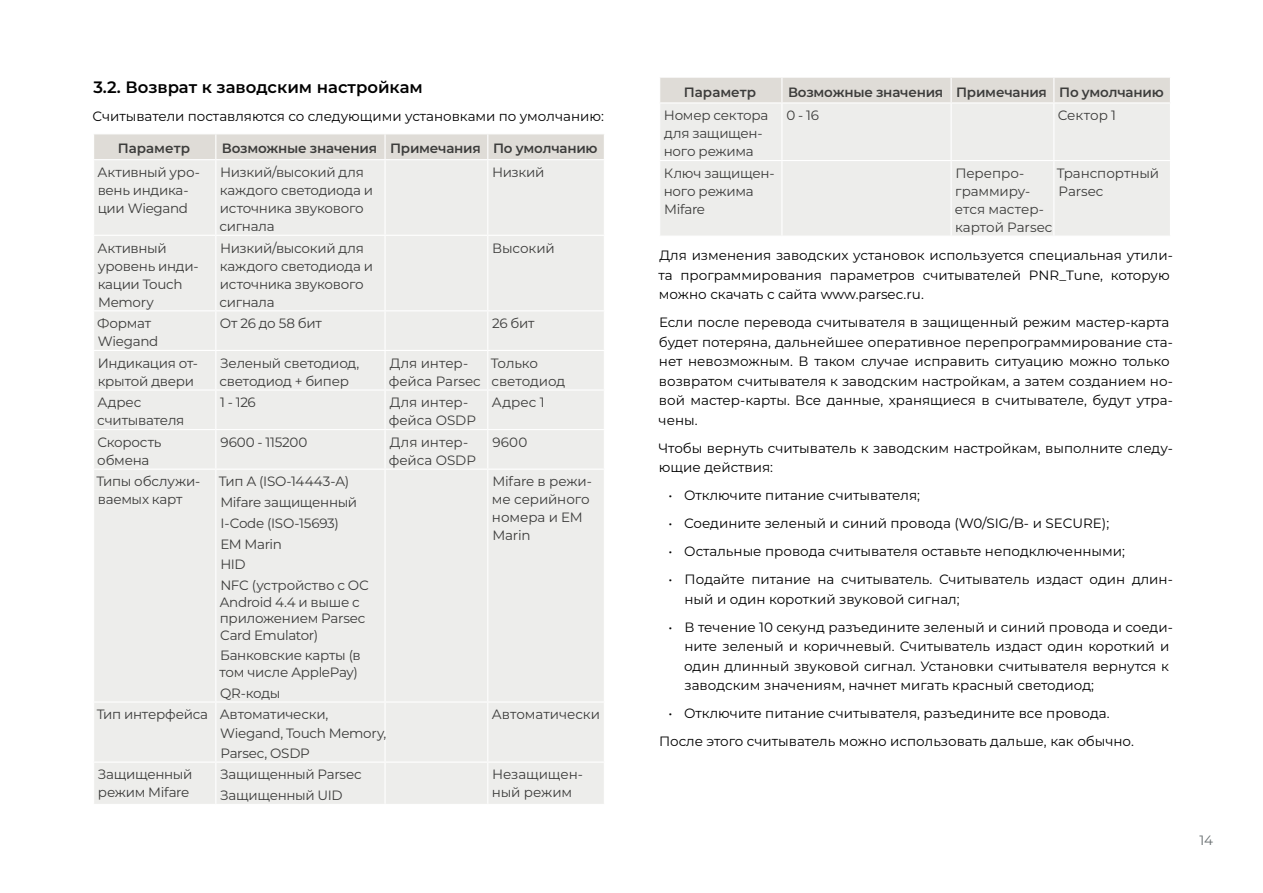
<style>
.page{position:relative;width:1263px;height:893px;background:#fff}
.page>*{position:absolute;margin:0;border:0;box-sizing:border-box;transform-origin:0 0}
.t1{font:600 16.5px "Montserrat";color:#000}
.t2{font:13.5px/19.5px "Montserrat";color:#000}
.t3{font:13.5px/18px "Montserrat";letter-spacing:-.02em;color:#3c3c3b}
.t4{font:600 13.5px "Montserrat";letter-spacing:-.015em;color:#3c3c3b}
.t5{font:13.5px "Montserrat";color:#686e70}
</style>
<div class="page">
<div style="left:94px;top:160px;width:510px;height:644px;background:#ededeb"></div>
<div style="left:94px;top:134px;width:510px;height:25px;background:#dfdcd7"></div>
<hr style="left:215px;top:160px;width:1px;height:75px;background:#fff">
<hr style="left:384px;top:160px;width:2px;height:75px;background:#fff">
<hr style="left:487px;top:160px;width:1px;height:75px;background:#fff">
<hr style="left:93px;top:235px;width:123px;height:1px;background:#fff">
<hr style="left:216px;top:235px;width:169px;height:1px;background:#fff">
<hr style="left:215px;top:236px;width:1px;height:74px;background:#fff">
<hr style="left:385px;top:235px;width:103px;height:1px;background:#fff">
<hr style="left:384px;top:236px;width:2px;height:74px;background:#fff">
<hr style="left:488px;top:235px;width:117px;height:1px;background:#fff">
<hr style="left:487px;top:236px;width:1px;height:74px;background:#fff">
<hr style="left:93px;top:310px;width:123px;height:1px;background:#fff">
<hr style="left:216px;top:310px;width:169px;height:1px;background:#fff">
<hr style="left:215px;top:311px;width:1px;height:39px;background:#fff">
<hr style="left:385px;top:310px;width:103px;height:1px;background:#fff">
<hr style="left:384px;top:311px;width:2px;height:39px;background:#fff">
<hr style="left:488px;top:310px;width:117px;height:1px;background:#fff">
<hr style="left:487px;top:311px;width:1px;height:39px;background:#fff">
<hr style="left:93px;top:350px;width:123px;height:1px;background:#fff">
<hr style="left:216px;top:350px;width:169px;height:1px;background:#fff">
<hr style="left:215px;top:351px;width:1px;height:38px;background:#fff">
<hr style="left:385px;top:350px;width:103px;height:1px;background:#fff">
<hr style="left:384px;top:351px;width:2px;height:38px;background:#fff">
<hr style="left:488px;top:350px;width:117px;height:1px;background:#fff">
<hr style="left:487px;top:351px;width:1px;height:38px;background:#fff">
<hr style="left:93px;top:389px;width:123px;height:2px;background:#fff">
<hr style="left:216px;top:389px;width:169px;height:2px;background:#fff">
<hr style="left:215px;top:391px;width:1px;height:38px;background:#fff">
<hr style="left:385px;top:389px;width:103px;height:2px;background:#fff">
<hr style="left:384px;top:391px;width:2px;height:38px;background:#fff">
<hr style="left:488px;top:389px;width:117px;height:2px;background:#fff">
<hr style="left:487px;top:391px;width:1px;height:38px;background:#fff">
<hr style="left:93px;top:429px;width:123px;height:1px;background:#fff">
<hr style="left:216px;top:429px;width:169px;height:1px;background:#fff">
<hr style="left:215px;top:430px;width:1px;height:39px;background:#fff">
<hr style="left:385px;top:429px;width:103px;height:1px;background:#fff">
<hr style="left:384px;top:430px;width:2px;height:39px;background:#fff">
<hr style="left:488px;top:429px;width:117px;height:1px;background:#fff">
<hr style="left:487px;top:430px;width:1px;height:39px;background:#fff">
<hr style="left:93px;top:469px;width:123px;height:1px;background:#fff">
<hr style="left:216px;top:469px;width:169px;height:1px;background:#fff">
<hr style="left:215px;top:470px;width:1px;height:231px;background:#fff">
<hr style="left:385px;top:469px;width:103px;height:1px;background:#fff">
<hr style="left:384px;top:470px;width:2px;height:231px;background:#fff">
<hr style="left:488px;top:469px;width:117px;height:1px;background:#fff">
<hr style="left:487px;top:470px;width:1px;height:231px;background:#fff">
<hr style="left:93px;top:701px;width:123px;height:2px;background:#fff">
<hr style="left:216px;top:701px;width:169px;height:2px;background:#fff">
<hr style="left:215px;top:703px;width:1px;height:58px;background:#fff">
<hr style="left:385px;top:701px;width:103px;height:2px;background:#fff">
<hr style="left:384px;top:703px;width:2px;height:58px;background:#fff">
<hr style="left:488px;top:701px;width:117px;height:2px;background:#fff">
<hr style="left:487px;top:703px;width:1px;height:58px;background:#fff">
<hr style="left:93px;top:761px;width:123px;height:2px;background:#fff">
<hr style="left:216px;top:761px;width:169px;height:2px;background:#fff">
<hr style="left:215px;top:763px;width:1px;height:41px;background:#fff">
<hr style="left:385px;top:761px;width:103px;height:2px;background:#fff">
<hr style="left:384px;top:763px;width:2px;height:41px;background:#fff">
<hr style="left:488px;top:761px;width:117px;height:2px;background:#fff">
<hr style="left:487px;top:763px;width:1px;height:41px;background:#fff">
<div style="left:660px;top:104px;width:510px;height:132px;background:#ededeb"></div>
<div style="left:660px;top:77px;width:510px;height:25px;background:#dfdcd7"></div>
<hr style="left:781px;top:104px;width:1px;height:56px;background:#fff">
<hr style="left:950px;top:104px;width:2px;height:56px;background:#fff">
<hr style="left:1053px;top:104px;width:1px;height:56px;background:#fff">
<hr style="left:659px;top:160px;width:123px;height:1px;background:#fff">
<hr style="left:782px;top:160px;width:169px;height:1px;background:#fff">
<hr style="left:781px;top:161px;width:1px;height:75px;background:#fff">
<hr style="left:951px;top:160px;width:103px;height:1px;background:#fff">
<hr style="left:950px;top:161px;width:2px;height:75px;background:#fff">
<hr style="left:1054px;top:160px;width:117px;height:1px;background:#fff">
<hr style="left:1053px;top:161px;width:1px;height:75px;background:#fff">
<p class="t1" style="left:93px;top:75px;width:331px">3.2. Возврат к заводским настройкам</p>
<p class="t2" style="left:93px;top:105px;width:513px">Считыватели поставляются со следующими установками по умолчанию:</p>
<p class="t4" style="left:118px;top:139px;width:74px">Параметр</p>
<p class="t4" style="left:222px;top:139px;width:377px">Возможные значения Примечания По умолчанию</p>
<p class="t3" style="left:98px;top:163px;width:104px">Активный уро&shy;вень индика&shy;ции Wiegand</p>
<p class="t3" style="left:219px;top:163px;width:155px">Низкий/высокий для каждого светодиода и источника звукового сигнала</p>
<p class="t3" style="left:492px;top:163px;width:54px">Низкий</p>
<p class="t3" style="left:98px;top:238px;width:103px">Активный уровень инди&shy;кации Touch<br>Memory</p>
<p class="t3" style="left:220px;top:238px;width:155px">Низкий/высокий для каждого светодиода и источника звукового сигнала</p>
<p class="t3" style="left:492px;top:238px;width:64px">Высокий</p>
<p class="t3" style="left:97px;top:314px;width:63px">Формат<br>Wiegand</p>
<p class="t3" style="left:220px;top:314px;width:104px">От 26 до 58 бит</p>
<p class="t3" style="left:492px;top:314px;width:44px">26 бит</p>
<p class="t3" style="left:98px;top:353px;width:102px">Индикация от&shy;крытой двери</p>
<p class="t3" style="left:220px;top:353px;width:141px">Зеленый светодиод, светодиод + бипер</p>
<p class="t3" style="left:389px;top:353px;width:94px">Для интер&shy;фейса Parsec</p>
<p class="t3" style="left:491px;top:353px;width:76px">Только светодиод</p>
<p class="t3" style="left:97px;top:393px;width:89px">Адрес считывателя</p>
<p class="t3" style="left:220px;top:393px;width:37px">1 - 126</p>
<p class="t3" style="left:389px;top:393px;width:89px">Для интер&shy;фейса OSDP</p>
<p class="t3" style="left:492px;top:393px;width:54px">Адрес 1</p>
<p class="t3" style="left:97px;top:433px;width:66px">Скорость обмена</p>
<p class="t3" style="left:220px;top:433px;width:89px">9600 - 115200</p>
<p class="t3" style="left:389px;top:433px;width:89px">Для интер&shy;фейса OSDP</p>
<p class="t3" style="left:492px;top:433px;width:36px">9600</p>
<p class="t3" style="left:97px;top:472px;width:105px">Типы обслужи&shy;ваемых карт</p>
<p class="t3" style="left:219px;top:471px;width:151px;line-height:20.7px">Тип А (ISO-14443-A)<br>Mifare защищенный<br>I-Code (ISO-15693)<br>EM Marin<br>HID<br>NFC (устройство с ОС</p>
<p class="t3" style="left:220px;top:593px;width:147px;line-height:16.5px">Android 4.4 и выше с приложением Parsec<br>Card Emulator)</p>
<p class="t3" style="left:219px;top:647px;width:143px;line-height:16.5px">Банковские карты (в том числе ApplePay)</p>
<p class="t3" style="left:220px;top:683px;width:62px">QR-коды</p>
<p class="t3" style="left:492px;top:472px;width:102px">Mifare в режи&shy;ме серийного номера и EM<br>Marin</p>
<p class="t3" style="left:220px;top:704px;width:168px;line-height:19.2px;text-indent:-123px">Тип интерфейса Автоматически,<br>Wiegand, Touch Memory,<br>Parsec, OSDP</p>
<p class="t3" style="left:492px;top:705px;width:110px">Автоматически</p>
<p class="t3" style="left:98px;top:765px;width:96px">Защищенный режим Mifare</p>
<p class="t3" style="left:220px;top:764px;width:143px;line-height:20.7px">Защищенный Parsec<br>Защищенный UID</p>
<p class="t3" style="left:492px;top:765px;width:92px">Незащищен&shy;ный режим</p>
<p class="t4" style="left:684px;top:82px;width:74px">Параметр</p>
<p class="t4" style="left:788px;top:82px;width:377px">Возможные значения Примечания По умолчанию</p>
<p class="t3" style="left:664px;top:106px;width:106px">Номер сектора для защищен&shy;ного режима</p>
<p class="t3" style="left:786px;top:106px;width:34px">0 - 16</p>
<p class="t3" style="left:1058px;top:106px;width:60px">Сектор 1</p>
<p class="t3" style="left:664px;top:164px;width:112px">Ключ защищен&shy;ного режима<br>Mifare</p>
<p class="t3" style="left:955px;top:164px;width:99px">Перепро&shy;граммиру&shy;ется мастер&shy;картой Parsec</p>
<p class="t3" style="left:1057px;top:164px;width:104px">Транспортный<br>Parsec</p>
<p class="t2" style="left:658px;top:245px;width:516px">Для изменения заводских установок используется специальная утили&shy;та программирования параметров считывателей PNR_Tune, которую можно скачать с сайта www.parsec.ru.</p>
<p class="t2" style="left:659px;top:312px;width:516px">Если после перевода считывателя в защищенный режим мастер-карта будет потеряна, дальнейшее оперативное перепрограммирование ста&shy;нет невозможным. В таком случае исправить ситуацию можно только возвратом считывателя к заводским настройкам, а затем созданием но&shy;вой мастер-карты. Все данные, хранящиеся в считывателе, будут утра&shy;чены.</p>
<p class="t2" style="left:658px;top:438px;width:516px">Чтобы вернуть считыватель к заводским настройкам, выполните следу&shy;ющие действия:</p>
<p class="t2" style="left:668px;top:485px;width:253px">• Отключите питание считывателя;</p>
<p class="t2" style="left:668px;top:513px;width:442px">• Соедините зеленый и синий провода (W0/SIG/B- и SECURE);</p>
<p class="t2" style="left:668px;top:541px;width:458px">• Остальные провода считывателя оставьте неподключенными;</p>
<p class="t2" style="left:684px;top:569px;width:490px;text-indent:-16px">• Подайте питание на считыватель. Считыватель издаст один длин&shy;ный и один короткий звуковой сигнал;</p>
<p class="t2" style="left:684px;top:617px;width:490px;text-indent:-16px">• В течение 10 секунд разъедините зеленый и синий провода и соеди&shy;ните зеленый и коричневый. Считыватель издаст один короткий и один длинный звуковой сигнал. Установки считывателя вернутся к заводским значениям, начнет мигать красный светодиод;</p>
<p class="t2" style="left:659px;top:699px;width:476px;line-height:28px;text-indent:9px">• Отключите питание считывателя, разъедините все провода.<br>После этого считыватель можно использовать дальше, как обычно.</p>
<p class="t5" style="left:1199px;top:831px;width:15px">14</p>
</div>
